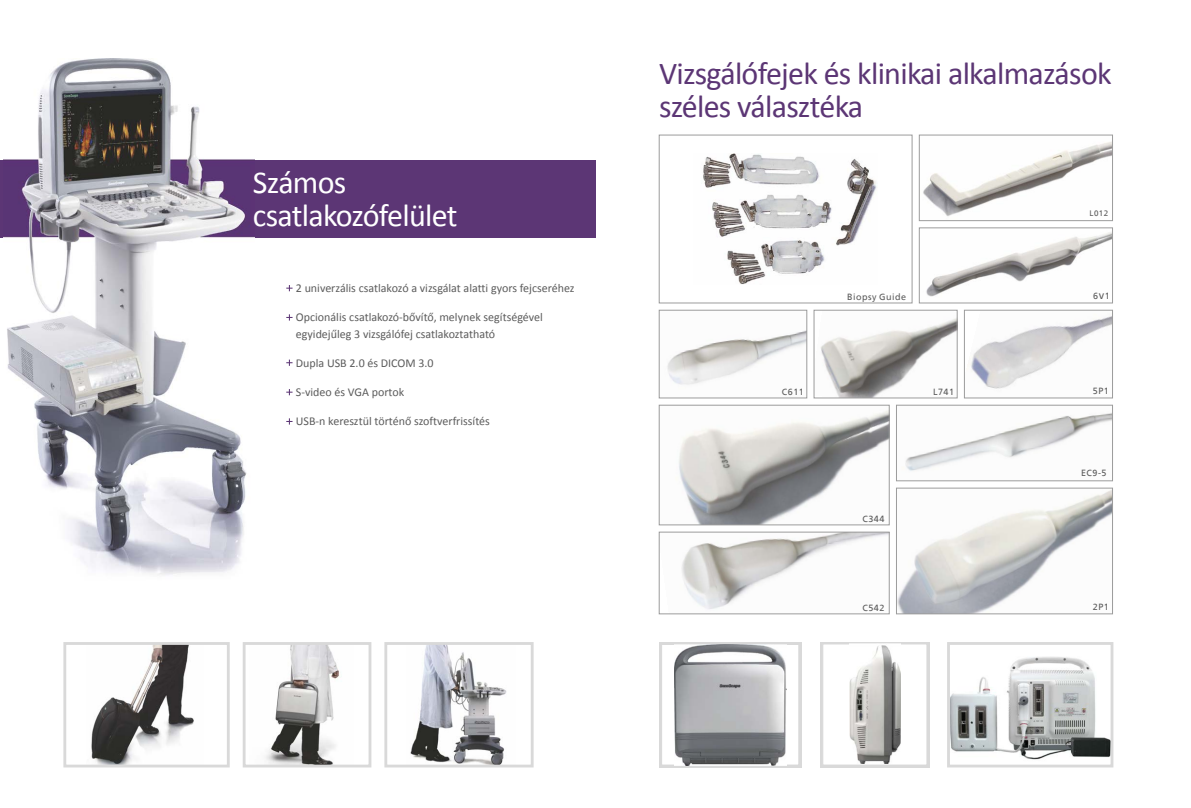
<style>
.page{position:relative;width:1191px;height:808px;background:#fff}
.page>*{position:absolute;margin:0;border:0;box-sizing:border-box;transform-origin:0 0}
.t1{font:32px/33.2px "Calibri";letter-spacing:-.025em;color:#5c3675}
.t2{font:32px/33.2px "Calibri";letter-spacing:-.025em;color:#fff}
.t3{font:12px/16.1px "Calibri";color:#5c5c5c}
.t4{font:9px "True Frutiger Roman";letter-spacing:.055em;color:#5c5c5c}
.t5{font:8px "True Frutiger Roman";color:#5c5c5c}
.s1{font-size:11px}
</style>
<div class="page">
<img style="left:681px;top:534px;width:206px;height:75px">
<div style="left:659px;top:532px;width:230px;height:82px;border:1px solid #9c9c9c"></div>
<img style="left:679px;top:411px;width:208px;height:112px">
<div style="left:659px;top:405px;width:230px;height:120px;border:1px solid #9c9c9c"></div>
<img style="left:905px;top:413px;width:205px;height:58px">
<div style="left:896px;top:405px;width:216px;height:76px;border:1px solid #9c9c9c"></div>
<img style="left:898px;top:490px;width:212px;height:122px">
<div style="left:896px;top:488px;width:216px;height:126px;border:1px solid #9c9c9c"></div>
<img style="left:667px;top:330px;width:138px;height:55px">
<div style="left:659px;top:310px;width:148px;height:88px;border:1px solid #9c9c9c"></div>
<img style="left:820px;top:318px;width:135px;height:78px">
<div style="left:814px;top:310px;width:143px;height:88px;border:1px solid #9c9c9c"></div>
<img style="left:970px;top:316px;width:140px;height:73px">
<div style="left:964px;top:310px;width:148px;height:88px;border:1px solid #9c9c9c"></div>
<img style="left:926px;top:232px;width:184px;height:65px">
<div style="left:919px;top:228px;width:193px;height:75px;border:1px solid #9c9c9c"></div>
<img style="left:923px;top:142px;width:187px;height:74px">
<div style="left:919px;top:135px;width:193px;height:86px;border:1px solid #9c9c9c"></div>
<img style="left:703px;top:153px;width:174px;height:131px">
<div style="left:659px;top:135px;width:253px;height:168px;border:1px solid #9c9c9c"></div>
<img style="left:951px;top:656px;width:158px;height:104px">
<div style="left:947px;top:642px;width:166px;height:125px;border:3px solid #d9d9d9"></div>
<div style="left:820px;top:642px;width:109px;height:125px;background:#d9d9d9"></div>
<div style="left:822px;top:644px;width:105px;height:121px;background:#fff;border:1px solid #d9d9d9"></div>
<img style="left:849px;top:644px;width:51px;height:119px">
<div style="left:659px;top:642px;width:142px;height:125px;background:linear-gradient(to bottom,#d9d9d9,#d9d9d9)"></div>
<div style="left:661px;top:644px;width:138px;height:121px;background:#fff;border:1px solid #d9d9d9"></div>
<img style="left:674px;top:644px;width:112px;height:121px">
<img style="left:91px;top:646px;width:103px;height:117px">
<div style="left:63px;top:642px;width:167px;height:125px;border:3px solid #d9d9d9"></div>
<img style="left:265px;top:646px;width:74px;height:117px">
<div style="left:243px;top:642px;width:128px;height:125px;border:3px solid #d9d9d9"></div>
<img style="left:410px;top:646px;width:97px;height:117px">
<div style="left:384px;top:642px;width:149px;height:125px;border:3px solid #d9d9d9"></div>
<div style="left:0;top:160px;width:595px;height:77px;background:#5c3675"></div>
<img style="left:4px;top:59px;width:250px;height:516px">
<svg style="left:286px;top:285px;width:6px;height:6px"></svg>
<svg style="left:286px;top:314px;width:6px;height:7px"></svg>
<svg style="left:286px;top:360px;width:6px;height:6px"></svg>
<svg style="left:286px;top:389px;width:6px;height:6px"></svg>
<svg style="left:286px;top:418px;width:6px;height:7px"></svg>
<h1 class="t2" style="left:253px;top:168px;width:206px">Számos csatlakozófelület</h1>
<p class="t3" style="left:296px;top:281px;width:280px">2 univerzális csatlakozó a vizsgálat alatti gyors fejcseréhez</p>
<p class="t3" style="left:296px;top:310px;width:248px">Opcionális csatlakozó-bővítő, melynek segítségével egyidejűleg 3 vizsgálófej csatlakoztatható</p>
<p class="t3" style="left:296px;top:356px;width:139px">Dupla USB 2.0 és DICOM 3.0</p>
<p class="t3" style="left:296px;top:385px;width:110px">S-video és VGA portok</p>
<p class="t3" style="left:296px;top:414px;width:196px">USB-n keresztül történő szoftverfrissítés</p>
<h1 class="t1" style="left:659px;top:59px;width:454px">Vizsgálófejek és klinikai alkalmazások széles választéka</h1>
<p class="t5" style="left:1089px;top:209px;width:20px">L012</p>
<p class="t4" style="left:847px;top:292px;width:61px">Biopsy Guide</p>
<p class="t4" style="left:1093px;top:290px;width:18px">6<span class="s1">v</span>1</p>
<p class="t4" style="left:782px;top:387px;width:24px">C611</p>
<p class="t4" style="left:933px;top:387px;width:23px">L741</p>
<p class="t4" style="left:1092px;top:385px;width:18px">5P1</p>
<p class="t4" style="left:862px;top:513px;width:24px">C344</p>
<p class="t4" style="left:1081px;top:468px;width:27px">EC9-5</p>
<p class="t4" style="left:862px;top:602px;width:24px">C542</p>
<p class="t4" style="left:1092px;top:601px;width:18px">2P1</p>
</div>
